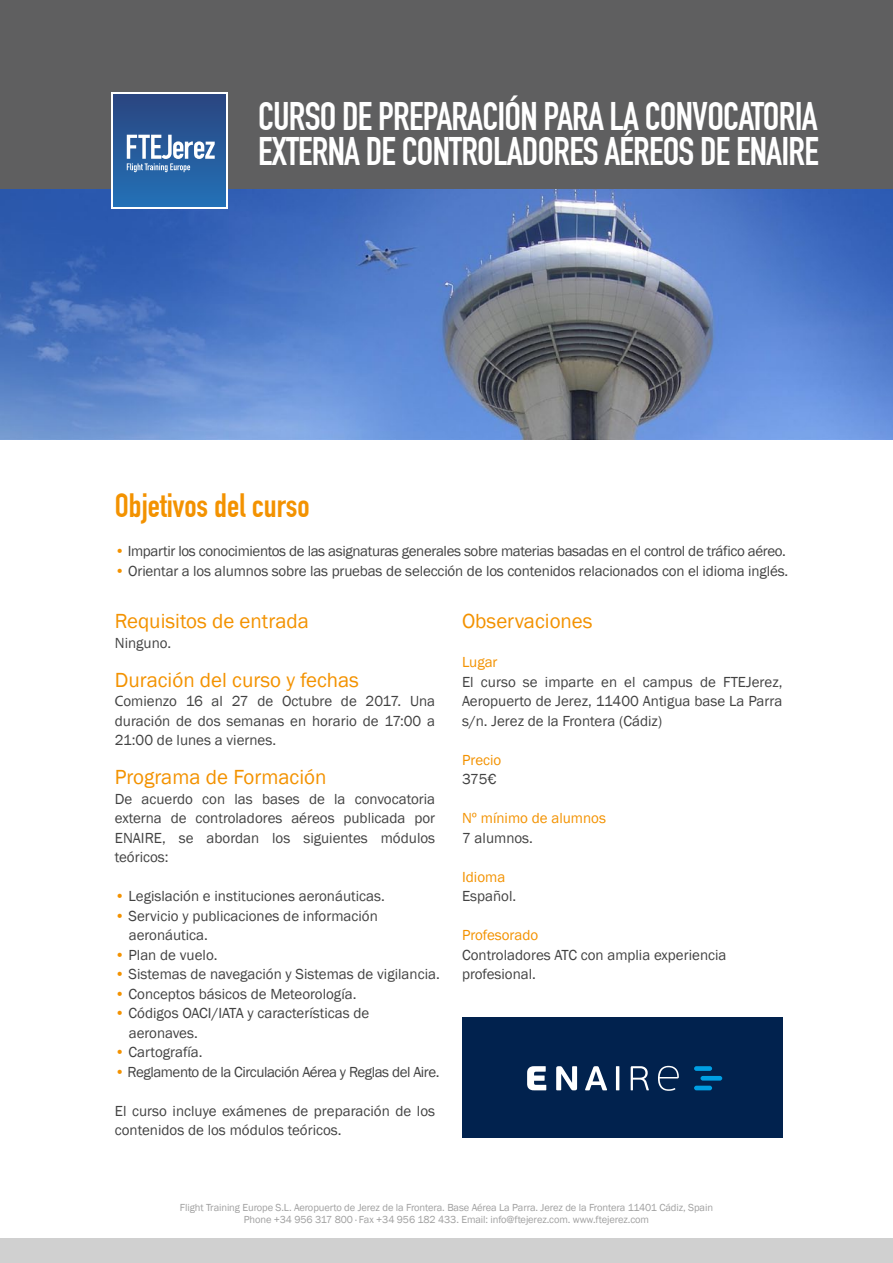
<style>
.page{position:relative;width:893px;height:1263px;background:#fff}
.page>*{position:absolute;margin:0;border:0;box-sizing:border-box;transform-origin:0 0}
.t1{font:39px "DIN Engschrift Alternate";letter-spacing:-.02em;color:#fff}
.t2{font:33px "DIN Engschrift Alternate";color:#f39200}
.t3{font:21px "Franklin Gothic";color:#f39200}
.t4{font:15px/19.5px "Franklin Gothic";color:#424242}
.t5{font:15px "Franklin Gothic";letter-spacing:-.025em;color:#424242}
.t6{font:15px "Franklin Gothic";letter-spacing:-.03em;color:#424242}
.t7{font:15px "Franklin Gothic";color:#f39200}
.t8{font:10.5px/12px "Franklin Gothic";letter-spacing:-.01em;color:#a0a0a0;text-align:center}
.s1{color:#f39200}
.s2{font-family:"Myriad Pro"}
</style>
<div class="page">
<img style="left:0;top:189px;width:893px;height:250px">
<div style="left:0;top:0;width:893px;height:189px;background:#5f5f60"></div>
<div style="left:111px;top:92px;width:117px;height:116px;background:linear-gradient(to bottom,#2a447f,#2371b7)"></div>
<div style="left:114px;top:95px;width:111px;height:111px;background:linear-gradient(to bottom,#2b4681,#2472b8)"></div>
<svg style="left:127px;top:135px;width:88px;height:37px;background:#6d92bd"></svg>
<div style="left:0;top:1238px;width:893px;height:25px;background:#d0d0d0"></div>
<div style="left:462px;top:1017px;width:320px;height:121px;background:#01224e"></div>
<svg style="left:631px;top:1066px;width:18px;height:24px"></svg>
<svg style="left:616px;top:1066px;width:3px;height:24px"></svg>
<svg style="left:585px;top:1066px;width:22px;height:24px"></svg>
<svg style="left:556px;top:1066px;width:21px;height:24px"></svg>
<svg style="left:527px;top:1066px;width:19px;height:24px"></svg>
<svg style="left:658px;top:1066px;width:21px;height:25px"></svg>
<hr style="left:694px;top:1086px;width:18px;height:4px;background:#009fe3;border-radius:2px">
<hr style="left:700px;top:1076px;width:22px;height:4px;background:#009fe3;border-radius:2px">
<div style="left:694px;top:1066px;width:18px;height:5px;background:#009fe3;border-radius:2px"></div>
<h1 class="t1" style="left:258px;top:94px;width:561px">CURSO DE PREPARACIÓN PARA LA CONVOCATORIA</h1>
<h1 class="t1" style="left:258px;top:129px;width:562px">EXTERNA DE CONTROLADORES AÉREOS DE ENAIRE</h1>
<h2 class="t2" style="left:115px;top:486px;width:196px">Objetivos del curso</h2>
<p class="t5" style="left:115px;top:542px;width:673px"><span class="s1">•</span> Impartir los conocimientos de las asignaturas generales sobre materias basadas en el control de tráfico aéreo.</p>
<p class="t4" style="left:115px;top:561px;width:675px"><span class="s1">•</span> Orientar a los alumnos sobre las pruebas de selección de los contenidos relacionados con el idioma inglés.</p>
<h3 class="t3" style="left:115px;top:608px;width:196px">Requisitos de entrada</h3>
<p class="t4" style="left:115px;top:633px;width:58px">Ninguno.</p>
<h3 class="t3" style="left:115px;top:667px;width:246px">Duración del curso y fechas</h3>
<p class="t4" style="left:115px;top:692px;width:322px;text-align:justify"><span class="s2">C</span>omienzo 16 al 27 de Octubre de 2017. Una duración de dos semanas en horario de 17:00 a 21:00 de lunes a viernes.</p>
<h3 class="t3" style="left:115px;top:764px;width:213px">Programa de Formación</h3>
<p class="t4" style="left:115px;top:789px;width:322px;text-align:justify">De acuerdo con las bases de la convocatoria externa de controladores aéreos publicada por ENAIRE, se abordan los siguientes módulos teóricos:</p>
<p class="t4" style="left:115px;top:887px;width:272px"><span class="s1">•</span> Legislación e instituciones aeronáuticas.</p>
<p class="t4" style="left:129px;top:906px;width:251px;text-indent:-14px"><span class="s1">•</span> Servicio y publicaciones de información aeronáutica.</p>
<p class="t4" style="left:115px;top:945px;width:104px"><span class="s1">•</span> Plan de vuelo.</p>
<p class="t4" style="left:115px;top:965px;width:326px"><span class="s1">•</span> Sistemas de navegación y Sistemas de vigilancia.</p>
<p class="t4" style="left:115px;top:984px;width:243px"><span class="s1">•</span> Conceptos básicos de Meteorología.</p>
<p class="t4" style="left:129px;top:1004px;width:242px;text-indent:-14px"><span class="s1">•</span> Códigos OACI/IATA y características de aeronaves.</p>
<p class="t4" style="left:115px;top:1043px;width:89px"><span class="s1">•</span> Cartografía.</p>
<p class="t6" style="left:115px;top:1063px;width:326px"><span class="s1">•</span> Reglamento de la Circulación Aérea y Reglas del Aire.</p>
<p class="t4" style="left:115px;top:1101px;width:322px">El curso incluye exámenes de preparación de los contenidos de los módulos teóricos.</p>
<h3 class="t3" style="left:462px;top:608px;width:132px">Observaciones</h3>
<p class="t7" style="left:462px;top:653px;width:37px">Lugar</p>
<p class="t4" style="left:462px;top:672px;width:322px;text-align:justify">El curso se imparte en el campus de FTEJerez, Aeropuerto de Jerez, 11400 Antigua base La Parra s/n. Jerez de la Frontera (Cádiz)</p>
<p class="t7" style="left:462px;top:751px;width:41px">Precio</p>
<p class="t4" style="left:462px;top:770px;width:36px">375€</p>
<p class="t7" style="left:462px;top:809px;width:145px">Nº mínimo de alumnos</p>
<p class="t4" style="left:462px;top:828px;width:72px">7 alumnos.</p>
<p class="t7" style="left:462px;top:868px;width:45px">Idioma</p>
<p class="t4" style="left:462px;top:887px;width:56px">Español.</p>
<p class="t7" style="left:462px;top:926px;width:78px">Profesorado</p>
<p class="t4" style="left:462px;top:945px;width:266px">Controladores ATC con amplia experiencia profesional.</p>
<p class="t8" style="left:180px;top:1201px;width:535px">Flight Training Europe S.L. Aeropuerto de Jerez de la Frontera. Base Aérea La Parra. Jerez de la Frontera 11401 Cádiz, Spain<br>Phone +34 956 317 800 · Fax +34 956 182 433. Email: info@ftejerez.com. www.ftejerez.com</p>
</div>
